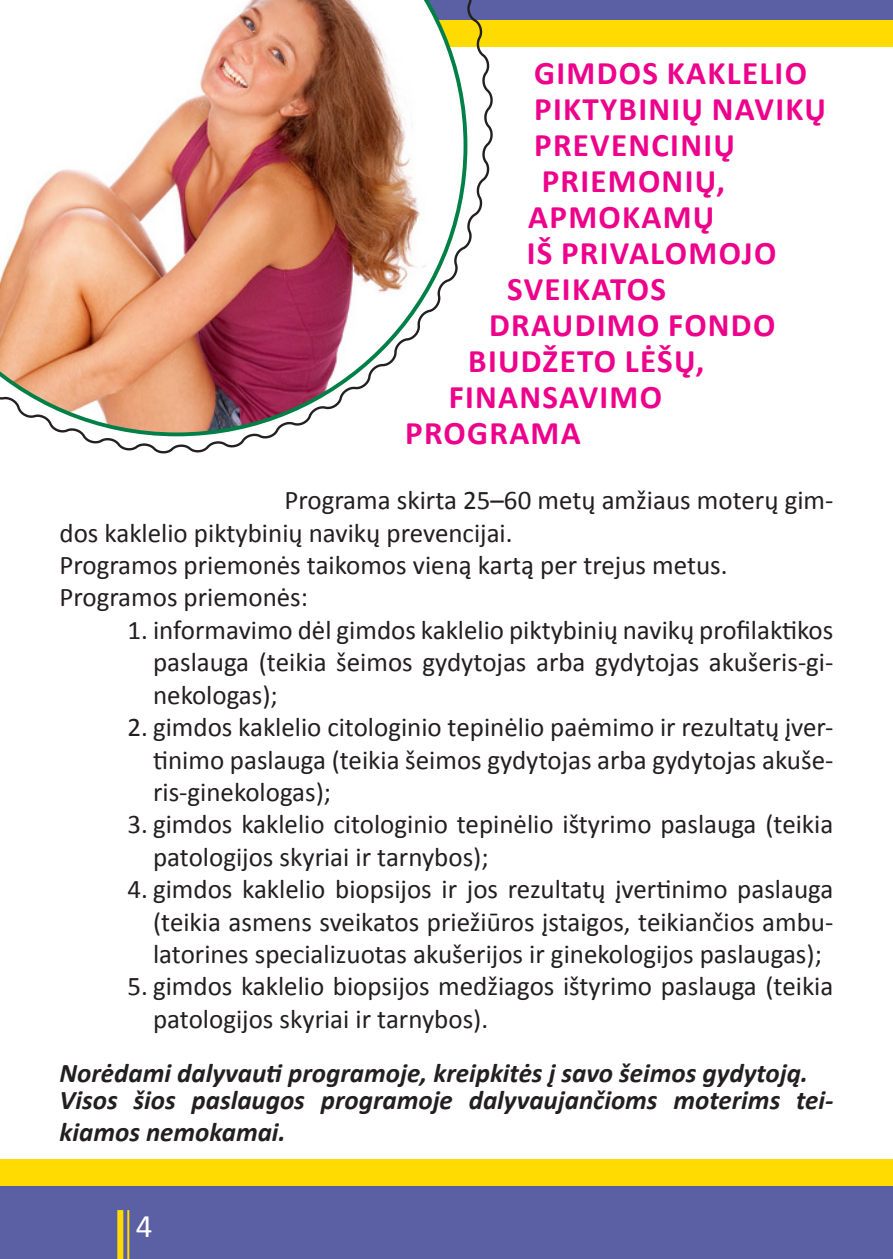
<style>
.page{position:relative;width:893px;height:1259px;background:#fff}
.page>*{position:absolute;margin:0;border:0;box-sizing:border-box;transform-origin:0 0}
.t1{font:700 33px/36px "Calibri";letter-spacing:.04em;color:#ed028c}
.t2{font:33px "Calibri";color:#fff}
.List_Paragraph{font:27px/32.4px "Calibri";color:#231f20}
.t3{font:italic 700 27px/32.4px "Calibri";color:#231f20}
</style>
<div class="page">
<div style="left:0;top:1159px;width:893px;height:100px;background:#ffdb01"></div>
<div style="left:0;top:0;width:893px;height:47px;background:#ffdb01"></div>
<div style="left:0;top:1186px;width:893px;height:73px;background:#5b5fa4"></div>
<div style="left:0;top:0;width:893px;height:19px;background:#5b5fa4"></div>
<div style="left:117px;top:1210px;width:6px;height:49px;background:#ffdb01"></div>
<hr style="left:127px;top:1210px;width:2px;height:49px;background:#ffdb01">
<img style="left:0;top:0;width:496px;height:454px">
<p class="t1" style="left:534px;top:54px;width:293px">GIMDOS KAKLELIO<br>PIKTYBINIŲ NAVIKŲ<br>PREVENCINIŲ</p>
<p class="t1" style="left:542px;top:162px;width:185px">PRIEMONIŲ,</p>
<p class="t1" style="left:528px;top:198px;width:188px">APMOKAMŲ</p>
<p class="t1" style="left:527px;top:234px;width:251px">IŠ PRIVALOMOJO</p>
<p class="t1" style="left:507px;top:270px;width:160px">SVEIKATOS</p>
<p class="t1" style="left:468px;top:306px;width:309px;text-indent:21px">DRAUDIMO FONDO<br>BIUDŽETO LĖŠŲ,</p>
<p class="t1" style="left:449px;top:378px;width:215px">FINANSAVIMO</p>
<p class="t1" style="left:405px;top:414px;width:177px">PROGRAMA</p>
<p class="List_Paragraph" style="left:60px;top:483px;width:775px;text-indent:225px">Programa skirta 25–60 metų amžiaus moterų gim&shy;dos kaklelio piktybinių navikų prevencijai.</p>
<p class="List_Paragraph" style="left:60px;top:547px;width:670px">Programos priemonės taikomos vieną kartą per trejus metus.</p>
<p class="List_Paragraph" style="left:60px;top:580px;width:250px">Programos priemonės:</p>
<p class="List_Paragraph" style="left:153px;top:612px;width:682px;text-align:justify;text-indent:-26px">1. informavimo dėl gimdos kaklelio piktybinių navikų profilaktikos paslauga (teikia šeimos gydytojas arba gydytojas akušeris-gi&shy;nekologas);</p>
<p class="List_Paragraph" style="left:153px;top:709px;width:682px;text-align:justify;text-indent:-26px">2. gimdos kaklelio citologinio tepinėlio paėmimo ir rezultatų įver&shy;tinimo paslauga (teikia šeimos gydytojas arba gydytojas akuše&shy;ris-ginekologas);</p>
<p class="List_Paragraph" style="left:153px;top:807px;width:682px;text-indent:-26px">3. gimdos kaklelio citologinio tepinėlio ištyrimo paslauga (teikia patologijos skyriai ir tarnybos);</p>
<p class="List_Paragraph" style="left:153px;top:871px;width:682px;text-align:justify;text-indent:-26px">4. gimdos kaklelio biopsijos ir jos rezultatų įvertinimo paslauga (teikia asmens sveikatos priežiūros įstaigos, teikiančios ambu&shy;latorines specializuotas akušerijos ir ginekologijos paslaugas);</p>
<p class="List_Paragraph" style="left:153px;top:969px;width:682px;text-indent:-26px">5. gimdos kaklelio biopsijos medžiagos ištyrimo paslauga (teikia patologijos skyriai ir tarnybos).</p>
<p class="t3" style="left:60px;top:1055px;width:750px">Norėdami dalyvauti programoje, kreipkitės į savo šeimos gydytoją.</p>
<p class="t3" style="left:60px;top:1082px;width:775px">Visos šios paslaugos programoje dalyvaujančioms moterims tei&shy;kiamos nemokamai.</p>
<p class="t2" style="left:136px;top:1205px;width:18px">4</p>
</div>
